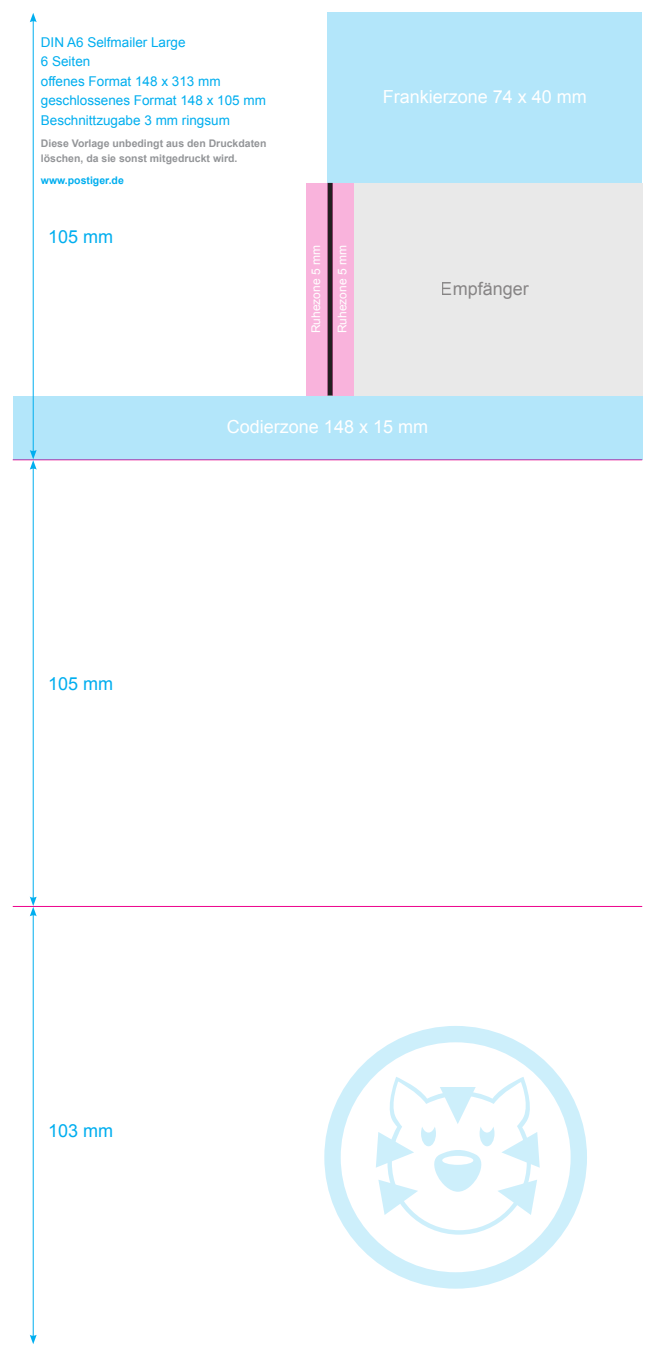
<style>
.page{position:relative;width:655px;height:1357px;background:#fff}
.page>*{position:absolute;margin:0;border:0;box-sizing:border-box;transform-origin:0 0}
.t1{font:18px "Arial";color:#fff}
.t2{font:18px "Arial";color:#00aeef}
.t3{font:18px "Arial";color:#231f20}
.t4{font:13.5px/19.5px "Arial";color:#00aeef}
.t5{font:12px "Arial";color:#fff}
.t6{font:700 10.5px/14.4px "Arial";color:#939598}
.t7{font:700 10.5px "Arial";color:#00aeef}
</style>
<div class="page">
<hr style="left:13px;top:459px;width:629px;height:1px;background:#ed028c">
<hr style="left:33px;top:20px;width:1px;height:432px;background:#00aeef">
<svg style="left:30px;top:13px;width:7px;height:9px"></svg>
<svg style="left:324px;top:1026px;width:263px;height:262px"></svg>
<svg style="left:376px;top:1076px;width:164px;height:158px"></svg>
<hr style="left:33px;top:467px;width:1px;height:432px;background:#00aeef">
<svg style="left:30px;top:459px;width:7px;height:10px"></svg>
<hr style="left:13px;top:906px;width:629px;height:1px;background:#ed028c">
<hr style="left:33px;top:914px;width:1px;height:423px;background:#00aeef">
<svg style="left:30px;top:896px;width:7px;height:20px"></svg>
<svg style="left:30px;top:1334px;width:7px;height:10px"></svg>
<div style="left:13px;top:395px;width:629px;height:64px;background:#b3e6fa"></div>
<div style="left:327px;top:13px;width:315px;height:170px;background:#b3e6fa"></div>
<div style="left:354px;top:183px;width:288px;height:212px;background:#e9e9e9"></div>
<div style="left:327px;top:183px;width:6px;height:212px;background:#231f20"></div>
<div style="left:306px;top:183px;width:21px;height:212px;background:#f9b3dc"></div>
<div style="left:333px;top:183px;width:21px;height:212px;background:#f9b3dc"></div>
<p class="t4" style="left:41px;top:32px;width:227px">DIN A6 Selfmailer Large<br>6 Seiten<br>offenes Format 148 x 313 mm geschlossenes Format 148 x 105 mm<br>Beschnittzugabe 3 mm ringsum</p>
<p class="t6" style="left:41px;top:137px;width:227px">Diese Vorlage unbedingt aus den Druckdaten löschen, da sie sonst mitgedruckt wird.</p>
<p class="t7" style="left:41px;top:174px;width:85px">www.postiger.de</p>
<h1 class="t2" style="left:48px;top:224px;width:67px">105 mm</h1>
<h1 class="t1" style="left:383px;top:85px;width:206px">Frankierzone 74 x 40 mm</h1>
<p class="t5" style="left:308px;top:333px;width:90px;rotate:-90deg">Ruhezone 5 mm</p>
<p class="t5" style="left:334px;top:333px;width:90px;rotate:-90deg">Ruhezone 5 mm</p>
<h1 class="t3" style="left:441px;top:276px;width:90px">Empfänger</h1>
<h1 class="t2" style="left:48px;top:672px;width:67px">105 mm</h1>
<h1 class="t1" style="left:227px;top:415px;width:203px">Codierzone 148 x 15 mm</h1>
<h1 class="t2" style="left:48px;top:1118px;width:67px">103 mm</h1>
</div>
